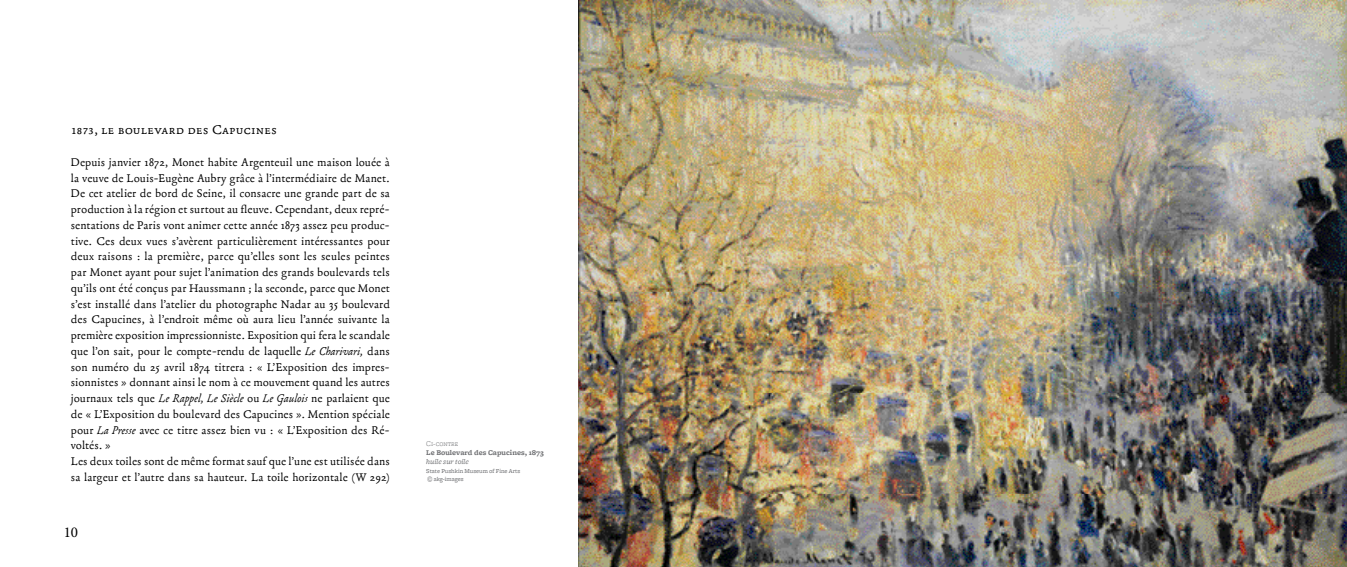
<style>
.page{position:relative;width:1347px;height:567px;background:#fff}
.page>*{position:absolute;margin:0;border:0;box-sizing:border-box;transform-origin:0 0}
.t1{font:15px "Fabiol SC";color:#000}
.t2{font:15px "Minion Pro";color:#000}
.t3{font:13.12px/15.8px "Fabiol";letter-spacing:.005em;color:#000}
.t4{font:700 7.5px "Freight Micro";color:#6d6e71}
.t5{font:italic 7.5px "Freight Micro";color:#6d6e71}
.t6{font:7.5px "Freight Micro Light SC";color:#6d6e71}
.t7{font:6.25px/8.8px "Freight Micro";color:#6d6e71}
.s1{font-style:italic}
</style>
<div class="page">
<img style="left:578px;top:0;width:768px;height:567px">
<p class="t1" style="left:71px;top:122px;width:208px">1873, le boulevard des Capucines</p>
<p class="t3" style="left:71px;top:155px;width:320px">Depuis janvier 1872, Monet habite Argenteuil une maison louée à la veuve de Louis-Eugène Aubry grâce à l’intermédiaire de Manet.<br>De cet atelier de bord de Seine, il consacre une grande part de sa production à la région et surtout au fleuve. Cependant, deux repré&shy;sentations de Paris vont animer cette année 1873 assez peu produc&shy;tive. Ces deux vues s’avèrent particulièrement intéressantes pour deux raisons : la première, parce qu’elles sont les seules peintes par Monet ayant pour sujet l’animation des grands boulevards tels qu’ils ont été conçus par Haussmann ; la seconde, parce que Monet s’est installé dans l’atelier du photographe Nadar au 35 boulevard des Capucines, à l’endroit même où aura lieu l’année suivante la première exposition impressionniste. Exposition qui fera le scandale que l’on sait, pour le compte-rendu de laquelle <span class="s1">Le Charivari,</span> dans son numéro du 25 avril 1874 titrera : « L’Exposition des impres&shy;sionnistes » donnant ainsi le nom à ce mouvement quand les autres journaux tels que <span class="s1">Le Rappel, Le Siècle</span> ou <span class="s1">Le Gaulois</span> ne parlaient que de « L’Exposition du boulevard des Capucines ». Mention spéciale pour <span class="s1">La Presse</span> avec ce titre assez bien vu : « L’Exposition des Ré&shy;voltés. »<br>Les deux toiles sont de même format sauf que l’une est utilisée dans sa largeur et l’autre dans sa hauteur. La toile horizontale (W 292)</p>
<p class="t2" style="left:64px;top:522px;width:16px">10</p>
<p class="t6" style="left:426px;top:440px;width:34px">Ci-contre</p>
<p class="t4" style="left:426px;top:448px;width:119px">Le Boulevard des Capucines, 1873</p>
<p class="t5" style="left:426px;top:457px;width:44px">huile sur toile</p>
<p class="t7" style="left:426px;top:466px;width:95px">State Pushkin Museum of Fine Arts © akg-images</p>
</div>
